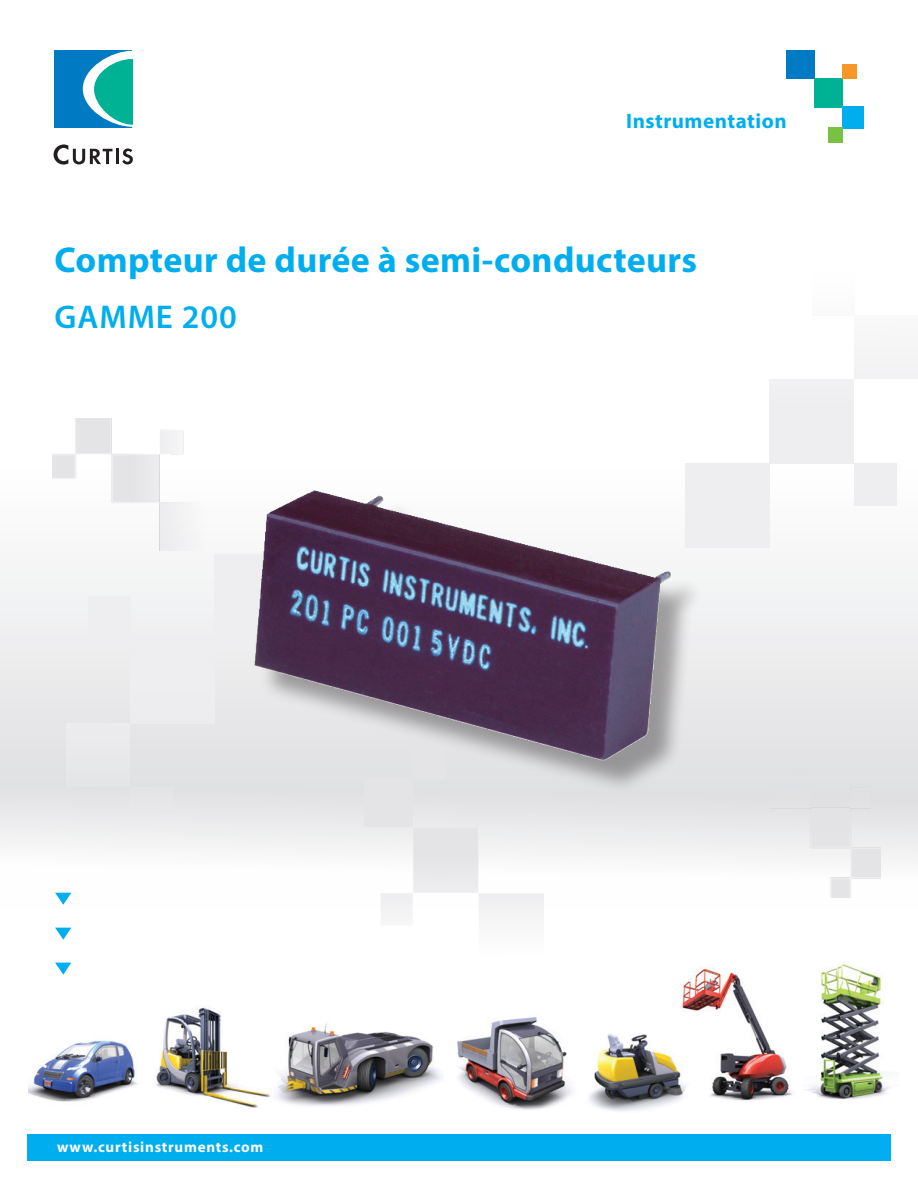
<style>
.page{position:relative;width:918px;height:1188px;background:#fff}
.page>*{position:absolute;margin:0;border:0;box-sizing:border-box;transform-origin:0 0}
.t1{font:700 36px "Myriad Pro";letter-spacing:.01em;color:#00aeef}
.t2{font:600 33px "Myriad Pro";letter-spacing:.03em;color:#00aeef}
.t3{font:700 21px "Myriad Pro";letter-spacing:.025em;color:#00aeef}
.t4{font:700 15px "Myriad Pro";letter-spacing:.05em;color:#fff}
</style>
<div class="page">
<svg style="left:0;top:379px;width:918px;height:519px"></svg>
<div style="left:215px;top:554px;width:84px;height:85px;background:#eeeef0"></div>
<div style="left:130px;top:639px;width:85px;height:85px;background:#eeeef0"></div>
<div style="left:67px;top:724px;width:63px;height:63px;background:#eeeef0"></div>
<div style="left:88px;top:597px;width:42px;height:42px;background:#eeeef0"></div>
<div style="left:130px;top:787px;width:42px;height:42px;background:#e7e7e9"></div>
<img style="left:52px;top:419px;width:155px;height:131px">
<img style="left:770px;top:767px;width:111px;height:130px">
<img style="left:364px;top:806px;width:180px;height:112px">
<div style="left:685px;top:463px;width:85px;height:85px;background:#eeeef0"></div>
<div style="left:770px;top:379px;width:84px;height:84px;background:#eeeef0"></div>
<div style="left:854px;top:315px;width:64px;height:64px;background:#f5f5f6"></div>
<div style="left:854px;top:463px;width:42px;height:43px;background:#eeeef0"></div>
<div style="left:786px;top:51px;width:29px;height:28px;background:#007ac2"></div>
<div style="left:843px;top:65px;width:14px;height:14px;background:#f79728"></div>
<div style="left:786px;top:50px;width:29px;height:28px;background:#007ac2"></div>
<div style="left:815px;top:78px;width:28px;height:29px;background:#00b294"></div>
<div style="left:843px;top:106px;width:21px;height:22px;background:#00aeef"></div>
<div style="left:843px;top:64px;width:14px;height:14px;background:#f79728"></div>
<div style="left:829px;top:128px;width:14px;height:14px;background:#79c142"></div>
<img style="left:806px;top:963px;width:85px;height:137px">
<img style="left:155px;top:1007px;width:116px;height:101px">
<div style="left:27px;top:1134px;width:864px;height:27px;background:#00aeef"></div>
<svg style="left:55px;top:928px;width:16px;height:12px"></svg>
<svg style="left:55px;top:893px;width:16px;height:12px"></svg>
<svg style="left:55px;top:963px;width:16px;height:12px"></svg>
<div style="left:55px;top:50px;width:77px;height:78px;background:#007ac2"></div>
<svg style="left:83px;top:51px;width:49px;height:76px"></svg>
<svg style="left:54px;top:144px;width:59px;height:21px"></svg>
<hr style="left:116px;top:149px;width:3px;height:15px;background:#231f20">
<svg style="left:122px;top:149px;width:11px;height:15px"></svg>
<img style="left:277px;top:1023px;width:165px;height:83px">
<img style="left:682px;top:968px;width:111px;height:133px">
<img style="left:457px;top:1017px;width:115px;height:93px">
<img style="left:589px;top:1029px;width:105px;height:82px">
<img style="left:28px;top:1040px;width:109px;height:62px">
<div style="left:260px;top:496px;width:444px;height:310px;background:#231f20;opacity:.4"></div>
<img style="left:255px;top:490px;width:415px;height:288px">
<p class="t3" style="left:626px;top:107px;width:162px">Instrumentation</p>
<p class="t1" style="left:55px;top:237px;width:644px">Compteur de durée à semi-conducteurs</p>
<p class="t2" style="left:55px;top:296px;width:184px">GAMME 200</p>
<p class="t4" style="left:54px;top:1137px;width:208px">www.curtisinstruments.com</p>
<p class="t4" style="left:57px;top:1137px;width:208px">www.curtisinstruments.com</p>
</div>
